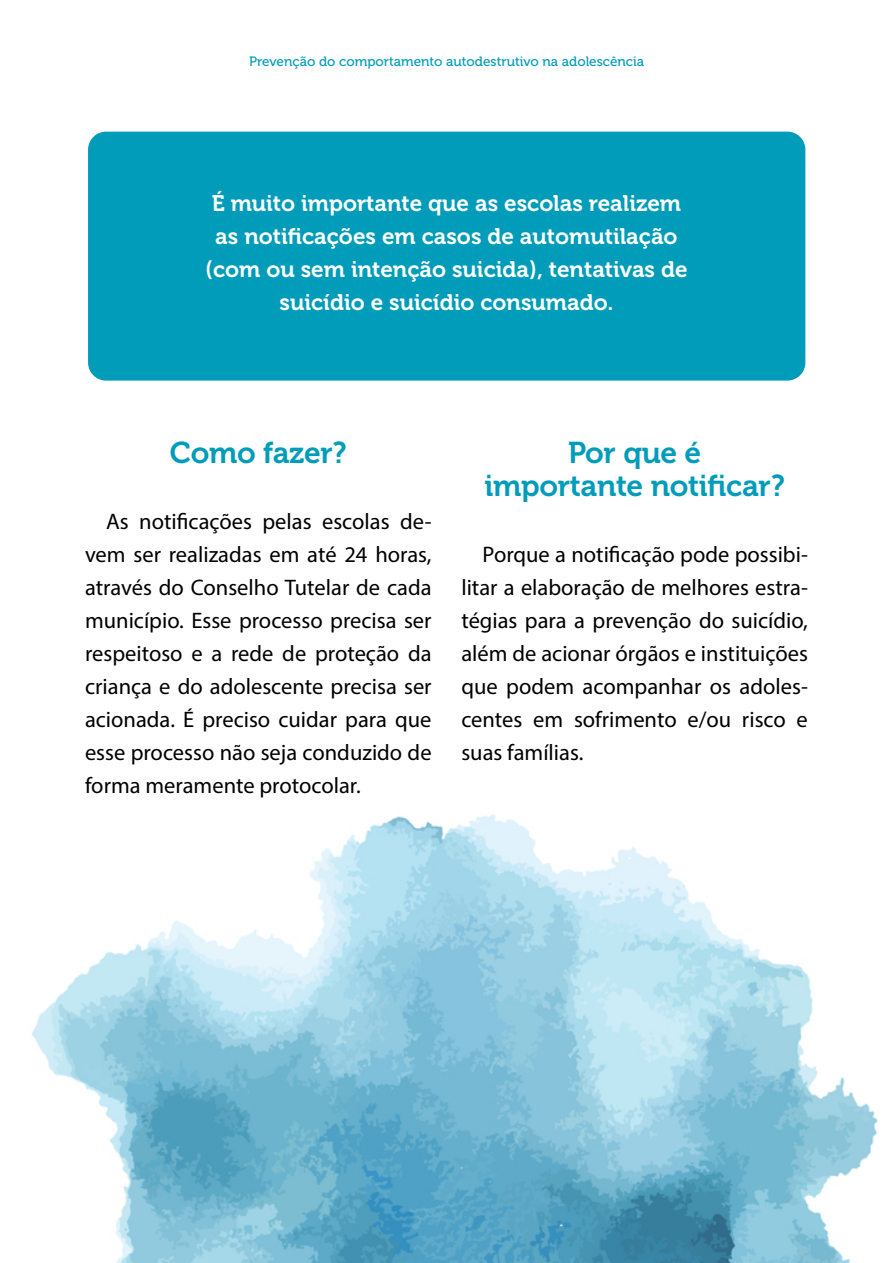
<style>
.page{position:relative;width:893px;height:1263px;background:#fff}
.page>*{position:absolute;margin:0;border:0;box-sizing:border-box;transform-origin:0 0}
.t1{font:30px/33px "Museo 700";letter-spacing:-.01em;color:#019cba;text-align:center}
.t2{font:22.5px/33px "Myriad Pro";color:#000;text-align:justify}
.t3{font:22.5px/33px "Museo 700";color:#fff;text-align:center}
.t4{font:13.5px "Museo 500";color:#019cba}
</style>
<div class="page">
<div style="left:88px;top:132px;width:717px;height:249px;background:#019cba;border-radius:18px"></div>
<img style="left:32px;top:814px;width:846px;height:449px">
<p class="t4" style="left:249px;top:53px;width:397px">Prevenção do comportamento autodestrutivo na adolescência</p>
<p class="t3" style="left:205px;top:187px;width:484px">É muito importante que as escolas realizem as notificações em casos de automutilação (com ou sem intenção suicida), tentativas de suicídio e suicídio consumado.</p>
<h1 class="t1" style="left:170px;top:436px;width:178px">Como fazer?</h1>
<p class="t2" style="left:85px;top:504px;width:348px;text-indent:21px">As notificações pelas escolas de&shy;vem ser realizadas em até 24 horas, através do Conselho Tutelar de cada município. Esse processo precisa ser respeitoso e a rede de proteção da criança e do adolescente precisa ser acionada. É preciso cuidar para que esse processo não seja conduzido de forma meramente protocolar.</p>
<h1 class="t1" style="left:484px;top:436px;width:302px">Por que é<br>importante notificar?</h1>
<p class="t2" style="left:461px;top:537px;width:348px;text-indent:21px">Porque a notificação pode possibi&shy;litar a elaboração de melhores estra&shy;tégias para a prevenção do suicídio, além de acionar órgãos e instituições que podem acompanhar os adoles&shy;centes em sofrimento e/ou risco e suas famílias.</p>
</div>
